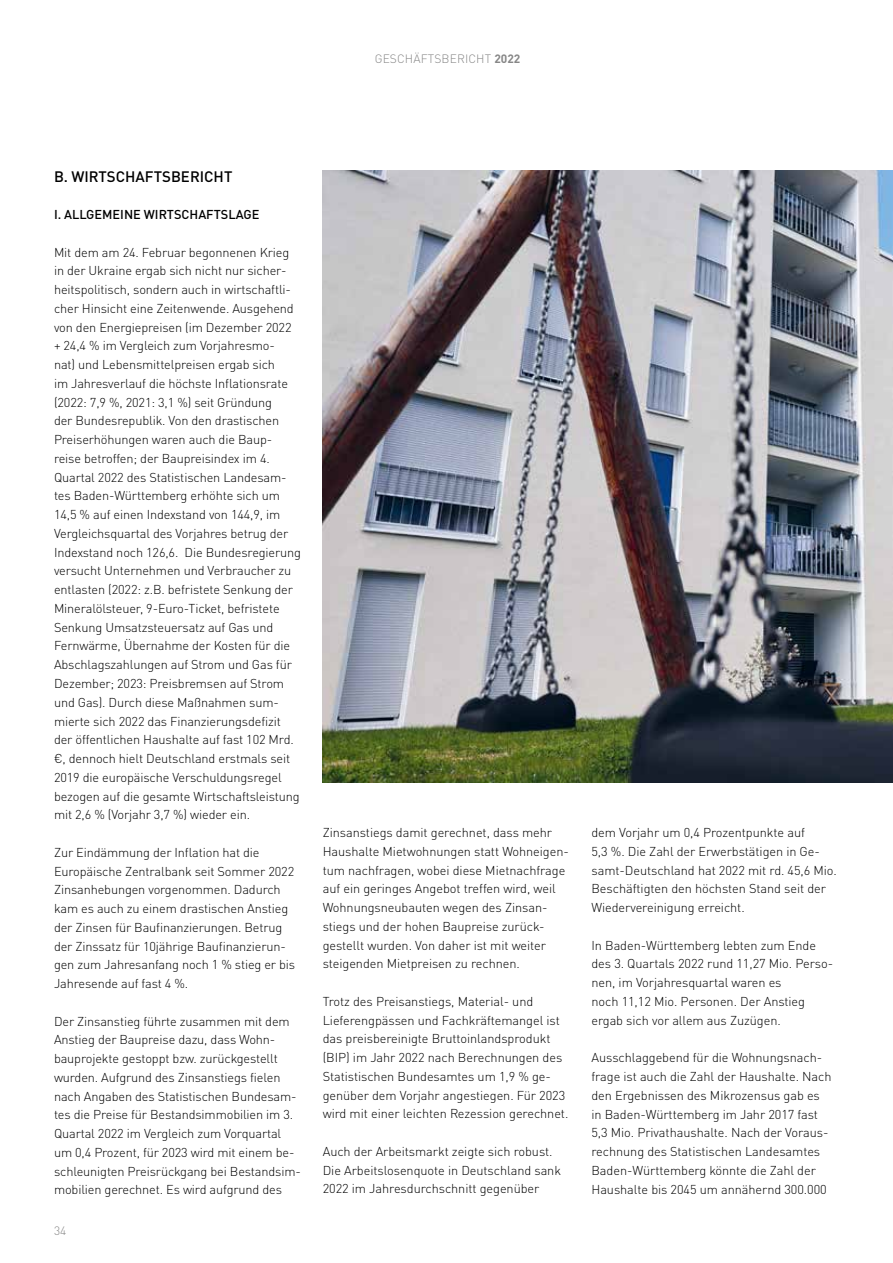
<style>
.page{position:relative;width:893px;height:1263px;background:#fff}
.page>*{position:absolute;margin:0;border:0;box-sizing:border-box;transform-origin:0 0}
.t1{font:500 15px "DIN Pro";color:#000}
.t2{font:300 12.75px/18.8px "DIN Pro";letter-spacing:-.01em;color:#000}
.t3{font:500 12.75px "DIN Pro";color:#000}
.t4{font:300 12px "DIN Pro";letter-spacing:.01em;color:#878787}
.s1{font-weight:700}
</style>
<div class="page">
<img style="left:323px;top:170px;width:570px;height:612px">
<p class="t4" style="left:375px;top:50px;width:147px">GESCHÄFTSBERICHT <span class="s1">2022</span></p>
<p class="t1" style="left:54px;top:164px;width:180px">B. WIRTSCHAFTSBERICHT</p>
<p class="t3" style="left:54px;top:204px;width:207px">I. ALLGEMEINE WIRTSCHAFTSLAGE</p>
<p class="t2" style="left:54px;top:241px;width:249px">Mit dem am 24. Februar begonnenen Krieg in der Ukraine ergab sich nicht nur sicher&shy;heitspolitisch, sondern auch in wirtschaftli&shy;cher Hinsicht eine Zeitenwende. Ausgehend von den Energiepreisen (im Dezember 2022 + 24,4 % im Vergleich zum Vorjahresmo-<br>nat) und Lebensmittelpreisen ergab sich<br>im Jahresverlauf die höchste Inflationsrate (2022: 7,9 %, 2021: 3,1 %) seit Gründung<br>der Bundesrepublik. Von den drastischen Preiserhöhungen waren auch die Baup&shy;reise betroffen; der Baupreisindex im 4.<br>Quartal 2022 des Statistischen Landesam&shy;tes Baden-Württemberg erhöhte sich um 14,5 % auf einen Indexstand von 144,9, im Vergleichsquartal des Vorjahres betrug der Indexstand noch 126,6. Die Bundesregierung versucht Unternehmen und Verbraucher zu entlasten (2022: z.B. befristete Senkung der Mineralölsteuer, 9-Euro-Ticket, befristete Senkung Umsatzsteuersatz auf Gas und Fernwärme, Übernahme der Kosten für die Abschlagszahlungen auf Strom und Gas für Dezember; 2023: Preisbremsen auf Strom und Gas). Durch diese Maßnahmen sum&shy;mierte sich 2022 das Finanzierungsdefizit der öffentlichen Haushalte auf fast 102 Mrd. €, dennoch hielt Deutschland erstmals seit 2019 die europäische Verschuldungsregel bezogen auf die gesamte Wirtschaftsleistung mit 2,6 % (Vorjahr 3,7 %) wieder ein.</p>
<p class="t2" style="left:54px;top:842px;width:243px">Zur Eindämmung der Inflation hat die Europäische Zentralbank seit Sommer 2022<br>Zinsanhebungen vorgenommen. Dadurch kam es auch zu einem drastischen Anstieg der Zinsen für Baufinanzierungen. Betrug der Zinssatz für 10jährige Baufinanzierun&shy;gen zum Jahresanfang noch 1 % stieg er bis Jahresende auf fast 4 %.</p>
<p class="t2" style="left:54px;top:1010px;width:248px">Der Zinsanstieg führte zusammen mit dem Anstieg der Baupreise dazu, dass Wohn&shy;bauprojekte gestoppt bzw. zurückgestellt wurden. Aufgrund des Zinsanstiegs fielen nach Angaben des Statistischen Bundesam&shy;tes die Preise für Bestandsimmobilien im 3.<br>Quartal 2022 im Vergleich zum Vorquartal um 0,4 Prozent, für 2023 wird mit einem be&shy;schleunigten Preisrückgang bei Bestandsim&shy;mobilien gerechnet. Es wird aufgrund des</p>
<p class="t4" style="left:54px;top:1222px;width:14px">34</p>
<p class="t2" style="left:323px;top:822px;width:248px">Zinsanstiegs damit gerechnet, dass mehr Haushalte Mietwohnungen statt Wohneigen&shy;tum nachfragen, wobei diese Mietnachfrage auf ein geringes Angebot treffen wird, weil Wohnungsneubauten wegen des Zinsan&shy;stiegs und der hohen Baupreise zurück&shy;gestellt wurden. Von daher ist mit weiter steigenden Mietpreisen zu rechnen.</p>
<p class="t2" style="left:323px;top:991px;width:247px">Trotz des Preisanstiegs, Material- und Lieferengpässen und Fachkräftemangel ist das preisbereinigte Bruttoinlandsprodukt (BIP) im Jahr 2022 nach Berechnungen des Statistischen Bundesamtes um 1,9 % ge&shy;genüber dem Vorjahr angestiegen. Für 2023 wird mit einer leichten Rezession gerechnet.</p>
<p class="t2" style="left:323px;top:1141px;width:240px">Auch der Arbeitsmarkt zeigte sich robust.<br>Die Arbeitslosenquote in Deutschland sank<br>2022 im Jahresdurchschnitt gegenüber</p>
<p class="t2" style="left:591px;top:822px;width:247px">dem Vorjahr um 0,4 Prozentpunkte auf<br>5,3 %. Die Zahl der Erwerbstätigen in Ge&shy;samt-Deutschland hat 2022 mit rd. 45,6 Mio.<br>Beschäftigten den höchsten Stand seit der Wiedervereinigung erreicht.</p>
<p class="t2" style="left:591px;top:934px;width:243px">In Baden-Württemberg lebten zum Ende des 3. Quartals 2022 rund 11,27 Mio. Perso&shy;nen, im Vorjahresquartal waren es<br>noch 11,12 Mio. Personen. Der Anstieg ergab sich vor allem aus Zuzügen.</p>
<p class="t2" style="left:591px;top:1047px;width:242px">Ausschlaggebend für die Wohnungsnach&shy;frage ist auch die Zahl der Haushalte. Nach den Ergebnissen des Mikrozensus gab es in Baden-Württemberg im Jahr 2017 fast 5,3 Mio. Privathaushalte. Nach der Voraus&shy;rechnung des Statistischen Landesamtes Baden-Württemberg könnte die Zahl der Haushalte bis 2045 um annähernd 300.000</p>
</div>
